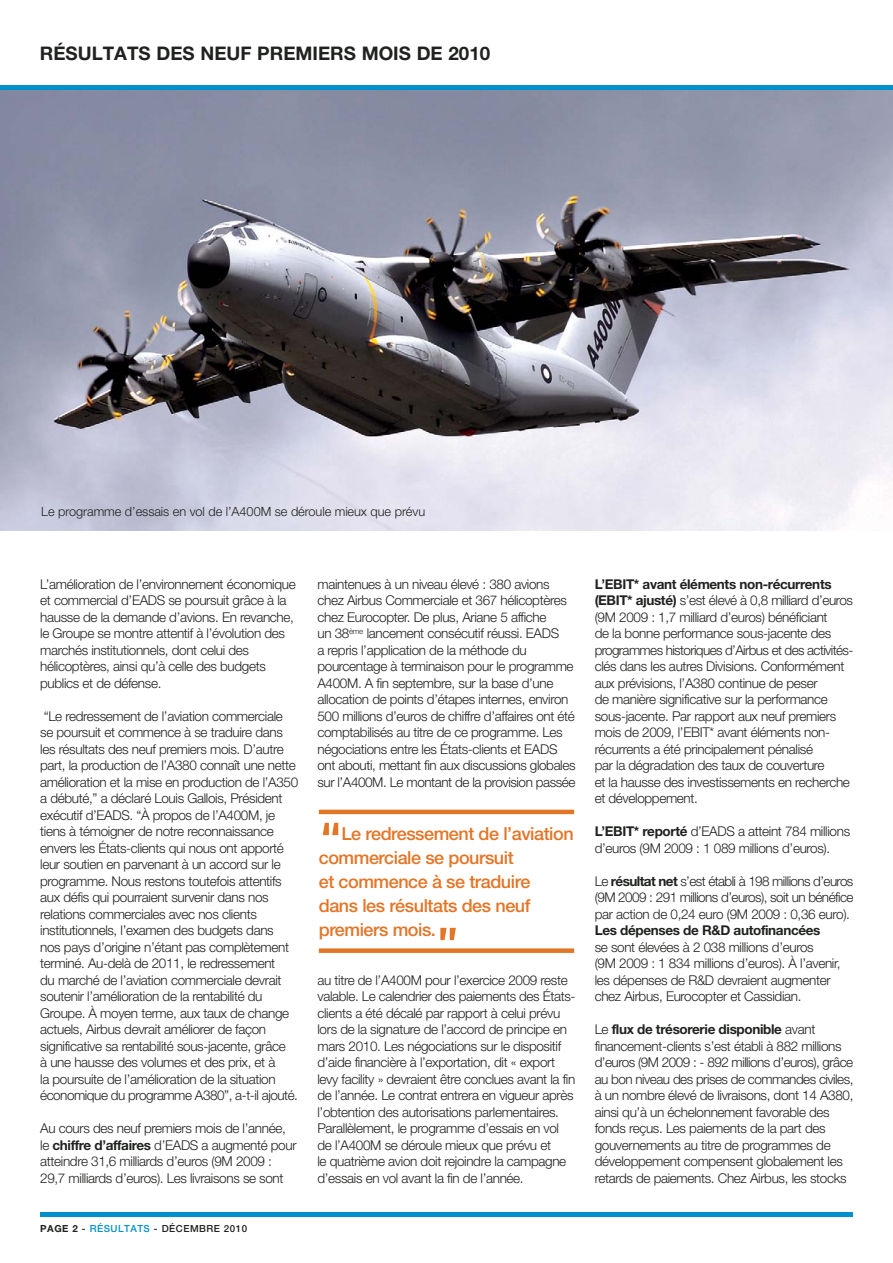
<style>
.page{position:relative;width:893px;height:1263px;background:#fff}
.page>*{position:absolute;margin:0;border:0;box-sizing:border-box;transform-origin:0 0}
.t1{font:500 60px "EADS Sans";color:#e37527}
.t2{font:700 18.75px "Helvetica Neue";color:#1f221e}
.t3{font:500 18px/24px "Helvetica Neue";letter-spacing:-.025em;color:#e37527}
.t4{font:300 13.5px/16.5px "Helvetica Neue";letter-spacing:-.025em;color:#1f221e}
.t5{font:700 13.5px "Helvetica Neue";letter-spacing:-.025em;color:#1f221e}
.t6{font:300 12.75px "Helvetica Neue";letter-spacing:-.005em;color:#1f221e}
.t7{font:500 9.75px "Helvetica Neue";letter-spacing:.05em;color:#1f221e}
.s1{font-weight:700}
.s2{color:#0091cc}
</style>
<div class="page">
<img style="left:0;top:89px;width:892px;height:442px">
<hr style="left:40px;top:1212px;width:812px;height:4px;background:#0091cc">
<hr style="left:0;top:85px;width:892px;height:4px;background:#0091cc">
<hr style="left:319px;top:810px;width:255px;height:4px;background:#e37527">
<div style="left:319px;top:948px;width:255px;height:5px;background:#e37527"></div>
<h2 class="t2" style="left:40px;top:46px;width:452px">RÉSULTATS DES NEUF PREMIERS MOIS DE 2010</h2>
<p class="t6" style="left:41px;top:507px;width:385px">Le programme d’essais en vol de l’A400M se déroule mieux que prévu</p>
<p class="t4" style="left:40px;top:577px;width:257px">L’amélioration de l’environnement économique et commercial d’EADS se poursuit grâce à la hausse de la demande d’avions. En revanche, le Groupe se montre attentif à l’évolution des marchés institutionnels, dont celui des hélicoptères, ainsi qu’à celle des budgets publics et de défense.</p>
<p class="t4" style="left:40px;top:709px;width:259px">“Le redressement de l’aviation commerciale<br>se poursuit et commence à se traduire dans les résultats des neuf premiers mois. D’autre part, la production de l’A380 connaît une nette amélioration et la mise en production de l’A350 a débuté,” a déclaré Louis Gallois, Président exécutif d’EADS. “À propos de l’A400M, je tiens à témoigner de notre reconnaissance envers les États-clients qui nous ont apporté leur soutien en parvenant à un accord sur le programme. Nous restons toutefois attentifs aux défis qui pourraient survenir dans nos relations commerciales avec nos clients institutionnels, l’examen des budgets dans<br>nos pays d’origine n’étant pas complètement terminé. Au-delà de 2011, le redressement<br>du marché de l’aviation commerciale devrait soutenir l’amélioration de la rentabilité du Groupe. À moyen terme, aux taux de change actuels, Airbus devrait améliorer de façon significative sa rentabilité sous-jacente, grâce<br>à une hausse des volumes et des prix, et à<br>la poursuite de l’amélioration de la situation économique du programme A380”, a-t-il ajouté.</p>
<p class="t4" style="left:40px;top:1121px;width:258px">Au cours des neuf premiers mois de l’année, le <span class="s1">chiffre d’affaires</span> d’EADS a augmenté pour atteindre 31,6 milliards d’euros (9M 2009 :<br>29,7 milliards d’euros). Les livraisons se sont</p>
<p class="t7" style="left:40px;top:1225px;width:208px"><span class="s1">PAGE 2</span> - <span class="s2">RÉSULTATS</span> - DÉCEMBRE 2010</p>
<p class="t4" style="left:317px;top:577px;width:259px">maintenues à un niveau élevé : 380 avions chez Airbus Commerciale et 367 hélicoptères chez Eurocopter. De plus, Ariane 5 affiche<br>un 38<sup>ème</sup> lancement consécutif réussi. EADS<br>a repris l’application de la méthode du pourcentage à terminaison pour le programme A400M. A fin septembre, sur la base d’une allocation de points d’étapes internes, environ 500 millions d’euros de chiffre d’affaires ont été comptabilisés au titre de ce programme. Les négociations entre les États-clients et EADS ont abouti, mettant fin aux discussions globales sur l’A400M. Le montant de la provision passée</p>
<h1 class="t1" style="left:319px;top:821px;width:26px">“</h1>
<h3 class="t3" style="left:319px;top:823px;width:256px;text-indent:23px">Le redressement de l’aviation commerciale se poursuit<br>et commence à se traduire dans les résultats des neuf premiers mois.</h3>
<h1 class="t1" style="left:435px;top:926px;width:26px">”</h1>
<p class="t4" style="left:317px;top:973px;width:259px">au titre de l’A400M pour l’exercice 2009 reste valable. Le calendrier des paiements des États&shy;clients a été décalé par rapport à celui prévu lors de la signature de l’accord de principe en mars 2010. Les négociations sur le dispositif d’aide financière à l’exportation, dit « export levy facility » devraient être conclues avant la fin de l’année. Le contrat entrera en vigueur après l’obtention des autorisations parlementaires.<br>Parallèlement, le programme d’essais en vol de l’A400M se déroule mieux que prévu et<br>le quatrième avion doit rejoindre la campagne d’essais en vol avant la fin de l’année.</p>
<p class="t4" style="left:594px;top:577px;width:260px"><span class="s1">L’EBIT* avant éléments non-récurrents (EBIT* ajusté)</span> s’est élevé à 0,8 milliard d’euros (9M 2009 : 1,7 milliard d’euros) bénéficiant<br>de la bonne performance sous-jacente des programmes historiques d’Airbus et des activités&shy;clés dans les autres Divisions. Conformément aux prévisions, l’A380 continue de peser<br>de manière significative sur la performance sous-jacente. Par rapport aux neuf premiers mois de 2009, l’EBIT* avant éléments non&shy;récurrents a été principalement pénalisé<br>par la dégradation des taux de couverture<br>et la hausse des investissements en recherche et développement.</p>
<p class="t4" style="left:594px;top:824px;width:257px"><span class="s1">L’EBIT* reporté</span> d’EADS a atteint 784 millions d’euros (9M 2009 : 1 089 millions d’euros).</p>
<p class="t4" style="left:594px;top:874px;width:260px;text-align:justify">Le <span class="s1">résultat net</span> s’est établi à 198 millions d’euros (9M 2009 : 291 millions d’euros), soit un bénéfice par action de 0,24 euro (9M 2009 : 0,36 euro).</p>
<p class="t5" style="left:594px;top:925px;width:227px">Les dépenses de R&amp;D autofinancées</p>
<p class="t4" style="left:594px;top:940px;width:247px">se sont élevées à 2 038 millions d’euros<br>(9M 2009 : 1 834 millions d’euros). À l’avenir, les dépenses de R&amp;D devraient augmenter chez Airbus, Eurocopter et Cassidian.</p>
<p class="t4" style="left:594px;top:1022px;width:260px">Le <span class="s1">flux de trésorerie disponible</span> avant financement-clients s’est établi à 882 millions d’euros (9M 2009 : - 892 millions d’euros), grâce au bon niveau des prises de commandes civiles, à un nombre élevé de livraisons, dont 14 A380, ainsi qu’à un échelonnement favorable des fonds reçus. Les paiements de la part des gouvernements au titre de programmes de développement compensent globalement les retards de paiements. Chez Airbus, les stocks</p>
</div>
